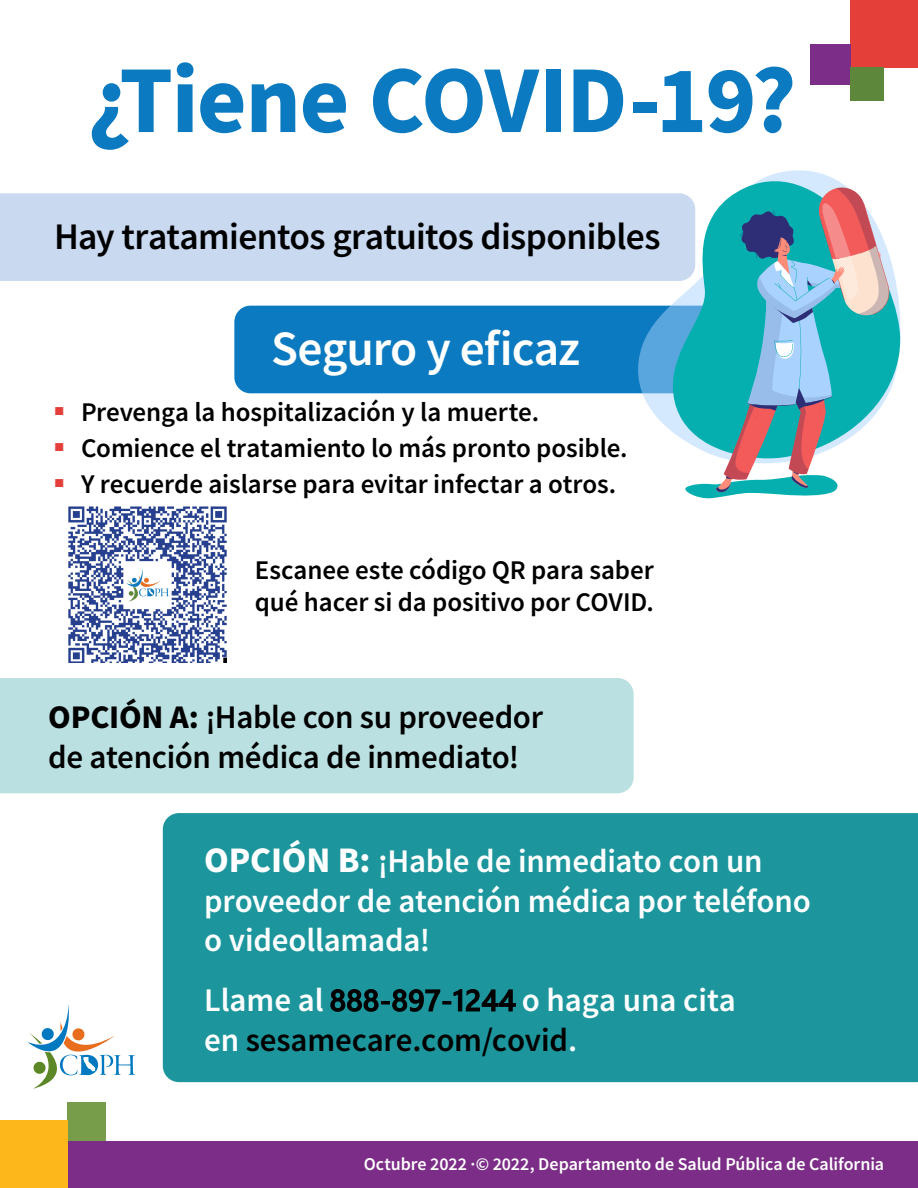
<style>
.page{position:relative;width:918px;height:1188px;background:#fff}
.page>*{position:absolute;margin:0;border:0;box-sizing:border-box;transform-origin:0 0}
.Heading_1{font:700 96px "Source Sans Pro";letter-spacing:-.015em;color:#0b7ac0}
.Paragraph{font:600 49.5px "Source Sans Pro";letter-spacing:-.02em;color:#fff}
.Paragraph-2{font:600 37.5px "Source Sans Pro";letter-spacing:-.02em;color:#000}
.Paragraph-3{font:600 33px/39.6px "Source Sans Pro";letter-spacing:-.005em;color:#fff}
.Paragraph-4{font:600 33px/39.6px "Source Sans Pro";letter-spacing:-.01em;color:#000}
.Paragraph-5{font:600 27px/32.4px "Source Sans Pro";letter-spacing:-.005em;color:#000}
.Paragraph_rev{font:600 18px "Source Sans Pro";letter-spacing:-.005em;color:#fff}
.s1{font-weight:700}
.s2{font-weight:700;font-size:36px}
.s3{font-family:"Segoe UI";font-size:30px;color:#000}
.s4{color:#000}
</style>
<div class="page">
<div style="left:850px;top:0;width:68px;height:68px;background:#e53f3a"></div>
<div style="left:810px;top:45px;width:40px;height:40px;background:#7c2d87"></div>
<div style="left:0;top:1141px;width:918px;height:47px;background:#7c2d87"></div>
<div style="left:850px;top:68px;width:34px;height:33px;background:#5d883c"></div>
<div style="left:0;top:193px;width:638px;height:88px;background:#c8d9f0"></div>
<div style="left:234px;top:306px;width:525px;height:87px;background:#0b7ac0;border-radius:16px"></div>
<div style="left:68px;top:1103px;width:38px;height:38px;background:#789d4a"></div>
<div style="left:0;top:1120px;width:68px;height:68px;background:#fdb71a"></div>
<svg style="left:27px;top:1005px;width:108px;height:84px"></svg>
<svg style="left:638px;top:193px;width:263px;height:239px"></svg>
<svg style="left:672px;top:170px;width:228px;height:268px"></svg>
<svg style="left:680px;top:185px;width:210px;height:314px"></svg>
<div style="left:0;top:678px;width:634px;height:115px;background:#bbe0e1"></div>
<div style="left:163px;top:813px;width:755px;height:269px;background:#1c969c"></div>
<img style="left:69px;top:506px;width:158px;height:157px">
<h1 class="Heading_1" style="left:88px;top:35px;width:710px">¿Tiene COVID-19?</h1>
<p class="Paragraph-2" style="left:54px;top:212px;width:608px">Hay tratamientos gratuitos disponibles</p>
<p class="Paragraph" style="left:271px;top:316px;width:310px">Seguro y eficaz</p>
<p class="Paragraph-5" style="left:54px;top:395px;width:487px"><sup>■</sup> Prevenga la hospitalización y la muerte.</p>
<p class="Paragraph-5" style="left:54px;top:431px;width:575px"><sup>■</sup> Comience el tratamiento lo más pronto posible.</p>
<p class="Paragraph-5" style="left:54px;top:467px;width:564px"><sup>■</sup> Y recuerde aislarse para evitar infectar a otros.</p>
<p class="Paragraph-5" style="left:255px;top:553px;width:401px">Escanee este código QR para saber qué hacer si da positivo por COVID.</p>
<p class="Paragraph-4" style="left:48px;top:697px;width:496px"><span class="s1">OPCIÓN A:</span> ¡Hable con su proveedor de atención médica de inmediato!</p>
<p class="Paragraph-3" style="left:204px;top:841px;width:608px"><span class="s2">OPCIÓN B:</span> ¡Hable de inmediato con un proveedor de atención médica por teléfono o videollamada!</p>
<p class="Paragraph-3" style="left:204px;top:980px;width:533px">Llame al <span class="s3">888-897-1244</span> o haga una cita en <span class="s4">sesamecare.com/covid</span>.</p>
<p class="Paragraph_rev" style="left:364px;top:1152px;width:522px">Octubre 2022 ·© 2022, Departamento de Salud Pública de California</p>
</div>
